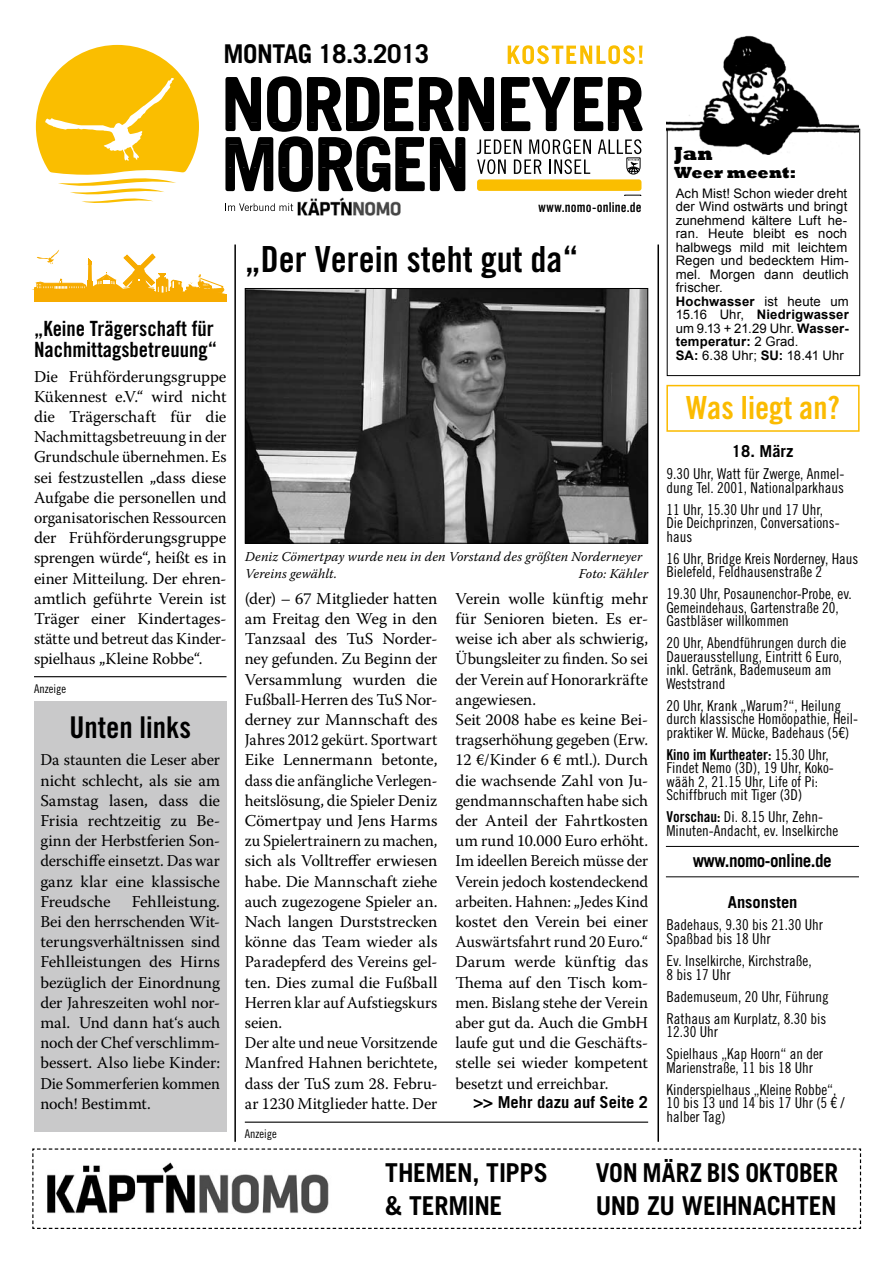
<style>
.page{position:relative;width:893px;height:1263px;background:#fff}
.page>*{position:absolute;margin:0;border:0;box-sizing:border-box;transform-origin:0 0}
.t1{font:36px "Trade Gothic LT Bold Cond Twenty";color:#000}
.t2{font:31.8px "Trade Gothic LT Bold Cond Twenty";color:#fbbb01}
.t3{font:30px "Trade Gothic LT Bold Cond Twenty";color:#000}
.t4{font:700 26.1px/33.2px "Trade Gothic";letter-spacing:-.015em;color:#000;scale:.95 1}
.t5{font:700 26.1px/33.2px "Trade Gothic";letter-spacing:-.015em;color:#000}
.t6{font:700 25.95px "Trade Gothic LT";letter-spacing:-.02em;color:#000}
.t7{font:21px/21px "Trade Gothic LT Bold Cond Twenty";color:#000}
.t8{font:800 19.5px "Rockwell";color:#000}
.t9{font:700 18px "Trade Gothic LT";letter-spacing:-.03em;color:#000;scale:.95 1}
.t10{font:16.5px/20.2px "Warnock Pro";letter-spacing:-.005em;color:#000;text-align:justify}
.t11{font:700 16.5px "Trade Gothic LT";color:#000}
.t12{font:800 16.5px "Rockwell";color:#000}
.t13{font:15px/13.5px "Trade Gothic LT Cond Eighteen";color:#000}
.t14{font:15px "Trade Gothic LT Bold Cond Twenty";color:#000}
.t15{font:italic 13.5px/16.2px "Warnock Pro";letter-spacing:.01em;color:#000}
.t16{font:13.5px "Trade Gothic LT Bold Cond Twenty";letter-spacing:.01em;color:#000}
.t17{font:13.2px/13.5px "Arial";letter-spacing:.01em;color:#000}
.t18{font:12px "Trade Gothic LT Cond Eighteen";color:#000}
.s1{font-weight:700}
.s2{font-family:"Trade Gothic LT Cond Eighteen"}
.s3{font-family:"Trade Gothic LT Bold Cond Twenty"}
</style>
<div class="page">
<div style="left:666px;top:385px;width:194px;height:47px;border:2px solid #fbbb01"></div>
<svg style="left:508px;top:45px;width:135px;height:19px"></svg>
<svg style="left:226px;top:76px;width:417px;height:55px"></svg>
<svg style="left:35px;top:44px;width:164px;height:159px"></svg>
<svg style="left:34px;top:250px;width:193px;height:52px"></svg>
<hr style="left:657px;top:244px;width:2px;height:898px;background:#000">
<hr style="left:234px;top:244px;width:2px;height:898px;background:#000">
<div style="left:34px;top:702px;width:193px;height:430px;background:#c9c9ca"></div>
<img style="left:666px;top:35px;width:193px;height:120px">
<div style="left:667px;top:129px;width:193px;height:247px;border:1px solid #000"></div>
<svg style="left:225px;top:78px;width:417px;height:134px"></svg>
<hr style="left:245px;top:1121px;width:403px;height:2px;background:#000">
<img style="left:247px;top:290px;width:399px;height:251px">
<div style="left:245px;top:288px;width:403px;height:255px;border:1px solid #000"></div>
<div style="left:296px;top:196px;width:352px;height:21px;background:#fff"></div>
<hr style="left:34px;top:676px;width:193px;height:1px;background:#000">
<img style="left:298px;top:197px;width:103px;height:19px">
<svg style="left:32px;top:1148px;width:830px;height:81px"></svg>
<hr style="left:666px;top:846px;width:193px;height:1px;background:#000">
<hr style="left:666px;top:876px;width:193px;height:1px;background:#000">
<h3 class="t6" style="left:224px;top:38px;width:207px">Montag 18.3.2013</h3>
<p class="t7" style="left:34px;top:318px;width:185px">„Keine Trägerschaft für<br>Nachmittagsbetreuung“</p>
<p class="t10" style="left:34px;top:366px;width:194px">Die Frühförderungsgruppe Kükennest e.V.“ wird nicht die Trägerschaft für die Nachmittagsbetreuung in der Grundschule übernehmen. Es sei festzustellen „dass diese Aufgabe die personellen und organisatorischen Ressourcen der Frühförderungsgruppe sprengen würde“, heißt es in einer Mitteilung. Der ehren&shy;amtlich geführte Verein ist Träger einer Kindertages&shy;stätte und betreut das Kinder&shy;spielhaus „Kleine Robbe“.</p>
<p class="t18" style="left:34px;top:681px;width:33px">Anzeige</p>
<h3 class="t3" style="left:69px;top:709px;width:123px">Unten links</h3>
<p class="t10" style="left:40px;top:750px;width:181px">Da staunten die Leser aber nicht schlecht, als sie am Samstag lasen, dass die Frisia rechtzeitig zu Be&shy;ginn der Herbstferien Son&shy;derschiffe einsetzt. Das war ganz klar eine klassische Freudsche</p>
<p class="t10" style="left:40px;top:891px;width:181px;text-indent:91px">Fehlleistung.<br>Bei den herrschenden Wit&shy;terungsverhältnissen sind Fehlleistungen des Hirns bezüglich der Einordnung der Jahreszeiten wohl nor&shy;mal. Und dann hat‘s auch noch der Chef verschlimm&shy;bessert. Also liebe Kinder:<br>Die Sommerferien kommen noch! Bestimmt.</p>
<p class="t16" style="left:539px;top:199px;width:105px">www.nomo-online.de</p>
<h1 class="t1" style="left:245px;top:237px;width:335px">„Der Verein steht gut da“</h1>
<p class="t15" style="left:245px;top:549px;width:398px">Deniz Cömertpay wurde neu in den Vorstand des größten Norderneyer<br>Vereins gewählt.</p>
<p class="t15" style="left:579px;top:565px;width:71px">Foto: Kähler</p>
<p class="t10" style="left:245px;top:588px;width:194px;text-align:left">(der) – 67 Mitglieder hatten am Freitag den Weg in den<br>Tanzsaal des TuS Norder&shy;ney gefunden. Zu Beginn der<br>Versammlung wurden die<br>Fußball-Herren des TuS Nor&shy;derney zur Mannschaft des<br>Jahres 2012 gekürt. Sportwart<br>Eike Lennermann betonte, dass die anfängliche Verlegen&shy;heitslösung, die Spieler Deniz<br>Cömertpay und Jens Harms zu Spielertrainern zu machen, sich als Volltreffer erwiesen habe. Die Mannschaft ziehe auch zugezogene Spieler an.<br>Nach langen Durststrecken könne das Team wieder als<br>Paradepferd des Vereins gel&shy;ten. Dies zumal die Fußball<br>Herren klar auf Aufstiegskurs seien.<br>Der alte und neue Vorsitzende<br>Manfred Hahnen berichtete, dass der TuS zum 28. Febru&shy;ar 1230 Mitglieder hatte. Der</p>
<p class="t10" style="left:455px;top:588px;width:194px;text-align:left">Verein wolle künftig mehr für Senioren bieten. Es er&shy;weise ich aber als schwierig,<br>Übungsleiter zu finden. So sei der Verein auf Honorarkräfte angewiesen.<br>Seit 2008 habe es keine Bei&shy;tragserhöhung gegeben (Erw.<br>12 €/Kinder 6 € mtl.). Durch die wachsende Zahl von Ju&shy;gendmannschaften habe sich der Anteil der Fahrtkosten um rund 10.000 Euro erhöht.<br>Im ideellen Bereich müsse der<br>Verein jedoch kostendeckend arbeiten. Hahnen: „Jedes Kind kostet den Verein bei einer<br>Auswärtsfahrt rund 20 Euro.“<br>Darum werde künftig das<br>Thema auf den Tisch kom&shy;men. Bislang stehe der Verein aber gut da. Auch die GmbH laufe gut und die Geschäfts&shy;stelle sei wieder kompetent besetzt und erreichbar.</p>
<p class="t11" style="left:473px;top:1092px;width:176px">&gt;&gt; Mehr dazu auf Seite 2</p>
<p class="t18" style="left:245px;top:1126px;width:33px">Anzeige</p>
<p class="t8" style="left:674px;top:142px;width:40px">Jan</p>
<p class="t12" style="left:674px;top:163px;width:124px">Weer meent:</p>
<p class="t17" style="left:676px;top:186px;width:175px">Ach Mist! Schon wieder dreht der Wind ostwärts und bringt zunehmend kältere Luft he&shy;ran. Heute bleibt es noch halbwegs mild mit leichtem<br>Regen und bedecktem Him&shy;mel. Morgen dann deutlich frischer.<br><span class="s1">Hochwasser</span> ist heute um<br>15.16 Uhr, <span class="s1">Niedrigwasser </span>um 9.13 + 21.29 Uhr. <span class="s1">Wasser&shy;temperatur:</span> 2 Grad.<br><span class="s1">SA:</span> 6.38 Uhr; <span class="s1">SU:</span> 18.41 Uhr</p>
<h2 class="t2" style="left:686px;top:389px;width:155px">Was liegt an?</h2>
<p class="t11" style="left:732px;top:441px;width:63px">18. März</p>
<p class="t13" style="left:666px;top:467px;width:180px">9.30 Uhr, Watt für Zwerge, Anmel&shy;dung Tel. 2001, Nationalparkhaus</p>
<p class="t13" style="left:666px;top:502px;width:175px">11 Uhr, 15.30 Uhr und 17 Uhr,<br>Die Deichprinzen, Conversations&shy;haus</p>
<p class="t13" style="left:666px;top:551px;width:193px">16 Uhr, Bridge Kreis Norderney, Haus<br>Bielefeld, Feldhausenstraße 2</p>
<p class="t13" style="left:666px;top:587px;width:187px">19.30 Uhr, Posaunenchor-Probe, ev.<br>Gemeindehaus, Gartenstraße 20,<br>Gastbläser willkommen</p>
<p class="t13" style="left:666px;top:636px;width:181px">20 Uhr, Abendführungen durch die<br>Dauerausstellung, Eintritt 6 Euro, inkl. Getränk, Bademuseum am<br>Weststrand</p>
<p class="t13" style="left:666px;top:698px;width:193px">20 Uhr, Krank „Warum?“, Heilung durch klassische Homöopathie, Heil&shy;praktiker W. Mücke, Badehaus (5€)</p>
<p class="t14" style="left:666px;top:745px;width:164px">Kino im Kurtheater: <span class="s2">15.30 Uhr,</span></p>
<p class="t13" style="left:666px;top:761px;width:169px">Findet Nemo (3D), 19 Uhr, Koko&shy;wääh 2, 21.15 Uhr, Life of Pi:<br>Schiffbruch mit Tiger (3D)</p>
<p class="t13" style="left:666px;top:810px;width:173px"><span class="s3">Vorschau:</span> Di. 8.15 Uhr, Zehn-<br>Minuten-Andacht, ev. Inselkirche</p>
<p class="t9" style="left:693px;top:849px;width:148px">www.nomo-online.de</p>
<p class="t11" style="left:728px;top:892px;width:71px">Ansonsten</p>
<p class="t13" style="left:666px;top:918px;width:158px">Badehaus, 9.30 bis 21.30 Uhr<br>Spaßbad bis 18 Uhr</p>
<p class="t13" style="left:666px;top:954px;width:147px">Ev. Inselkirche, Kirchstraße,<br>8 bis 17 Uhr</p>
<p class="t13" style="left:666px;top:985px;width:164px;line-height:22px">Bademuseum, 20 Uhr, Führung<br>Rathaus am Kurplatz, 8.30 bis</p>
<p class="t13" style="left:666px;top:1020px;width:158px;line-height:22px">12.30 Uhr<br>Spielhaus „Kap Hoorn“ an der</p>
<p class="t13" style="left:666px;top:1056px;width:171px;line-height:22px">Marienstraße, 11 bis 18 Uhr<br>Kinderspielhaus „Kleine Robbe“,</p>
<p class="t13" style="left:666px;top:1096px;width:180px">10 bis 13 und 14 bis 17 Uhr (5 € / halber Tag)</p>
<h3 class="t5" style="left:385px;top:1156px;width:164px">THEMEN, TIPPS &amp; TERMINE</h3>
<h3 class="t4" style="left:596px;top:1156px;width:257px">VON MÄRZ BIS OKTOBER<br>UND ZU WEIHNACHTEN</h3>
</div>
